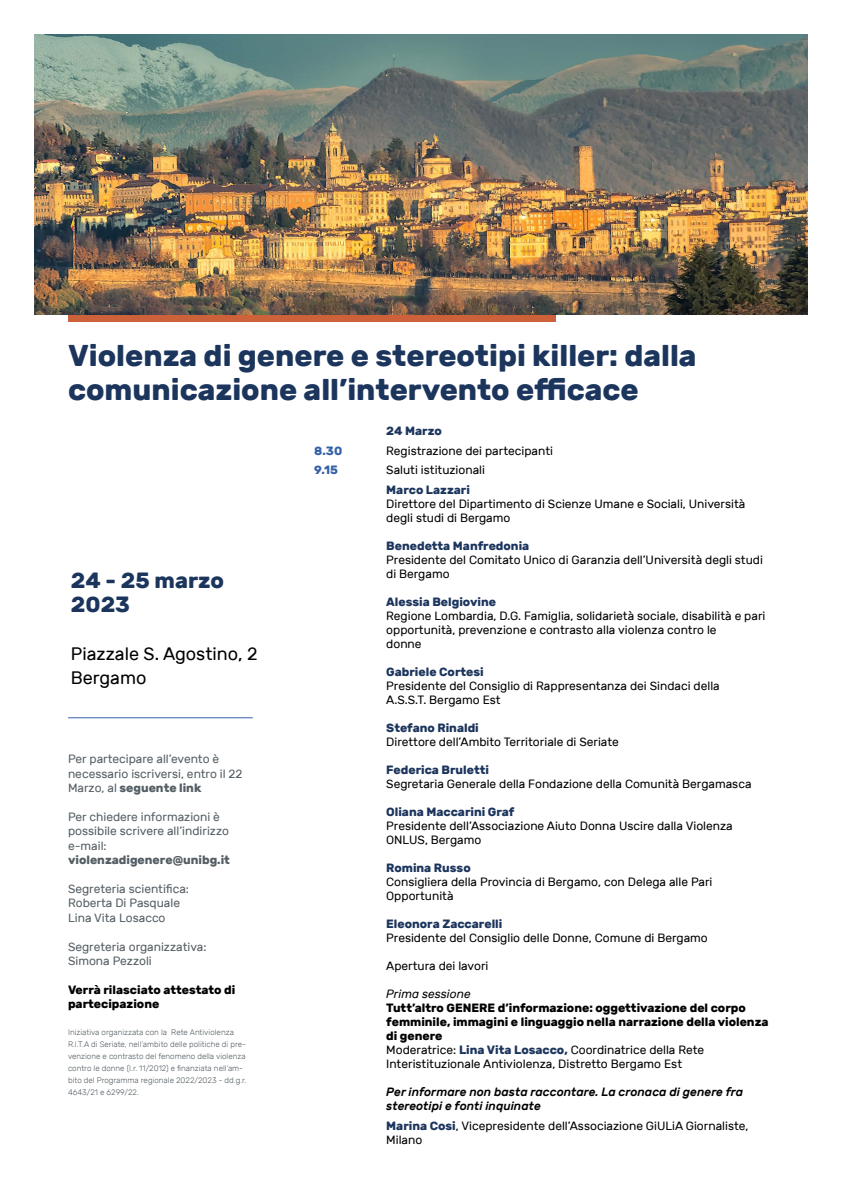
<style>
.page{position:relative;width:842px;height:1191px;background:#fff}
.page>*{position:absolute;margin:0;border:0;box-sizing:border-box;transform-origin:0 0}
.t1{font:700 30px/34px "Rubik";color:#1c355d}
.t2{font:700 22px/24px "Rubik";color:#1c355d}
.t3{font:18px/24px "Rubik";color:#000}
.t4{font:12px/14px "Rubik";color:#000}
.t5{font:700 12px/14px "Rubik";color:#000}
.t6{font:12px/14.4px "Rubik";color:#545e64}
.t7{font:700 12px "Rubik";color:#1c355d}
.t8{font:italic 500 12px/14px "Rubik";color:#000}
.t9{font:700 12px "Rubik";color:#545e64}
.t10{font:italic 12px "Rubik";color:#000}
.t11{font:700 12px "Rubik";color:#3561a9}
.t12{font:300 8px/12px "Rubik";color:#545e64}
.s1{font-weight:400}
.s2{color:#1c355d}
.s3{font-weight:700;color:#1c355d}
.s4{font-weight:700}
</style>
<div class="page">
<img style="left:34px;top:34px;width:774px;height:281px">
<div style="left:68px;top:315px;width:488px;height:7px;background:#cd623a"></div>
<hr style="left:68px;top:717px;width:185px;height:1px;background:#3561a9">
<h1 class="t1" style="left:68px;top:339px;width:630px">Violenza di genere e stereotipi killer: dalla comunicazione all’intervento efficace</h1>
<p class="t7" style="left:386px;top:424px;width:57px">24 Marzo</p>
<p class="t11" style="left:314px;top:443px;width:30px">8.30</p>
<p class="t4" style="left:386px;top:444px;width:168px">Registrazione dei partecipanti</p>
<p class="t11" style="left:314px;top:463px;width:25px">9.15</p>
<p class="t4" style="left:386px;top:463px;width:100px">Saluti istituzionali</p>
<p class="t7" style="left:386px;top:483px;width:85px">Marco Lazzari</p>
<p class="t4" style="left:386px;top:497px;width:361px">Direttore del Dipartimento di Scienze Umane e Sociali, Università degli studi di Bergamo</p>
<p class="t7" style="left:386px;top:539px;width:145px">Benedetta Manfredonia</p>
<p class="t4" style="left:386px;top:553px;width:378px">Presidente del Comitato Unico di Garanzia dell’Università degli studi di Bergamo</p>
<p class="t7" style="left:386px;top:595px;width:111px">Alessia Belgiovine</p>
<p class="t4" style="left:386px;top:609px;width:381px">Regione Lombardia, D.G. Famiglia, solidarietà sociale, disabilità e pari opportunità, prevenzione e contrasto alla violenza contro le<br>donne</p>
<p class="t7" style="left:386px;top:665px;width:99px">Gabriele Cortesi</p>
<p class="t4" style="left:386px;top:679px;width:335px">Presidente del Consiglio di Rappresentanza dei Sindaci della<br>A.S.S.T. Bergamo Est</p>
<p class="t7" style="left:386px;top:721px;width:94px">Stefano Rinaldi</p>
<p class="t4" style="left:386px;top:735px;width:234px">Direttore dell’Ambito Territoriale di Seriate</p>
<p class="t7" style="left:386px;top:763px;width:104px">Federica Bruletti</p>
<p class="t4" style="left:386px;top:777px;width:367px">Segretaria Generale della Fondazione della Comunità Bergamasca</p>
<p class="t7" style="left:386px;top:805px;width:130px">Oliana Maccarini Graf</p>
<p class="t4" style="left:386px;top:819px;width:348px">Presidente dell’Associazione Aiuto Donna Uscire dalla Violenza<br>ONLUS, Bergamo</p>
<p class="t7" style="left:386px;top:861px;width:86px">Romina Russo</p>
<p class="t4" style="left:386px;top:875px;width:328px">Consigliera della Provincia di Bergamo, con Delega alle Pari<br>Opportunità</p>
<p class="t7" style="left:386px;top:917px;width:118px">Eleonora Zaccarelli</p>
<p class="t4" style="left:386px;top:931px;width:323px">Presidente del Consiglio delle Donne, Comune di Bergamo</p>
<p class="t4" style="left:386px;top:959px;width:104px">Apertura dei lavori</p>
<p class="t10" style="left:386px;top:987px;width:86px">Prima sessione</p>
<p class="t5" style="left:386px;top:1001px;width:384px">Tutt’altro GENERE d’informazione: oggettivazione del corpo femminile, immagini e linguaggio nella narrazione della violenza di genere<br><span class="s1">Moderatrice:</span> <span class="s2">Lina Vita Losacco,</span> <span class="s1">Coordinatrice della Rete Interistituzionale Antiviolenza, Distretto Bergamo Est</span></p>
<p class="t8" style="left:386px;top:1085px;width:359px">Per informare non basta raccontare. La cronaca di genere fra stereotipi e fonti inquinate</p>
<p class="t4" style="left:386px;top:1119px;width:364px"><span class="s3">Marina Cosi</span>, Vicepresidente dell’Associazione GiULiA Giornaliste,<br>Milano</p>
<h2 class="t2" style="left:71px;top:568px;width:155px">24 - 25 marzo<br>2023</h2>
<h3 class="t3" style="left:71px;top:641px;width:188px">Piazzale S. Agostino, 2<br>Bergamo</h3>
<p class="t6" style="left:68px;top:752px;width:176px">Per partecipare all’evento è necessario iscriversi, entro il 22<br>Marzo, al <span class="s4">seguente link</span></p>
<p class="t6" style="left:68px;top:810px;width:162px">Per chiedere informazioni è possibile scrivere all’indirizzo e-mail:</p>
<p class="t9" style="left:68px;top:853px;width:163px">violenzadigenere@unibg.it</p>
<p class="t6" style="left:68px;top:882px;width:122px">Segreteria scientifica:<br>Roberta Di Pasquale<br>Lina Vita Losacco</p>
<p class="t6" style="left:68px;top:939px;width:140px">Segreteria organizzativa:<br>Simona Pezzoli</p>
<p class="t5" style="left:68px;top:982px;width:169px;line-height:14.4px">Verrà rilasciato attestato di partecipazione</p>
<p class="t12" style="left:68px;top:1025px;width:180px">Iniziativa organizzata con la Rete Antiviolenza R.I.T.A di Seriate, nell’ambito delle politiche di pre&shy;venzione e contrasto del fenomeno della violenza contro le donne (l.r. 11/2012) e finanziata nell’am&shy;bito del Programma regionale 2022/2023 - dd.g.r.<br>4643/21 e 6299/22.</p>
</div>
